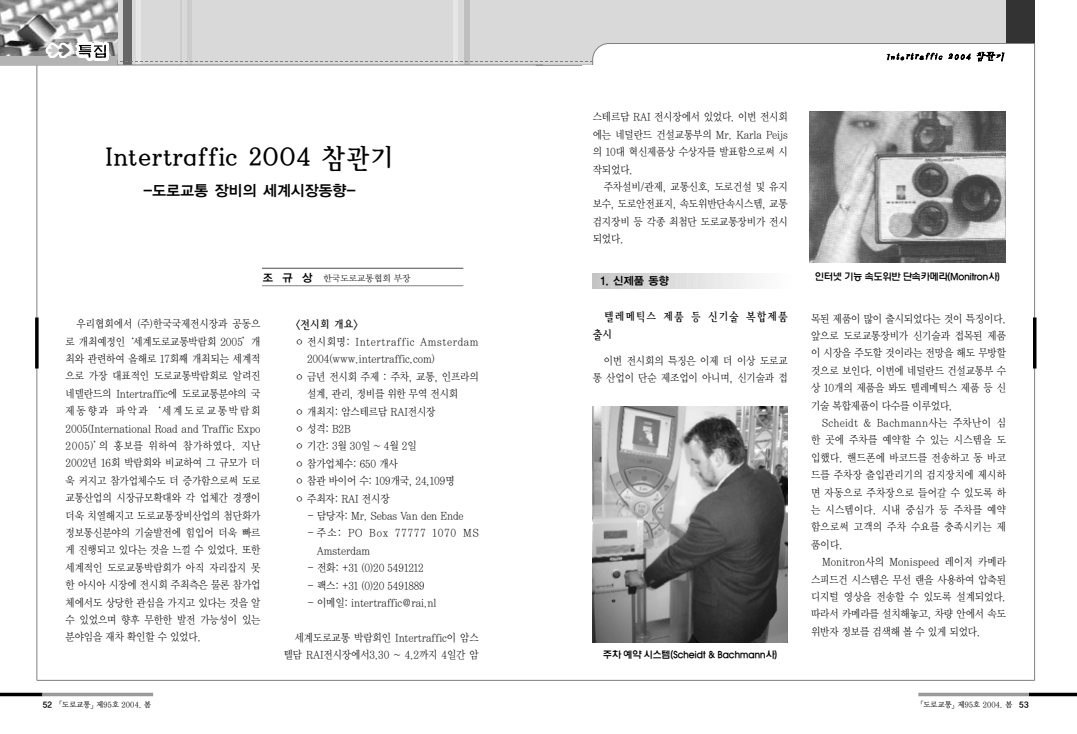
<style>
.page{position:relative;width:1077px;height:734px;background:#fff}
.page>*{position:absolute;margin:0;border:0;box-sizing:border-box;transform-origin:0 0}
.t1{font:27px "Y Mj O24";letter-spacing:-.055em;color:#000;scale:.95 1}
.t2{font:15px "YGO14";letter-spacing:-.07em;color:#000}
.t3{font:11.5px/17.4px "Y Mj O24";letter-spacing:.02em;color:#000;scale:.9 1}
.t4{font:11px/17.4px "Y Mj O12";letter-spacing:-.07em;color:#000;text-align:justify;scale:.9 1}
.t5{font:11px/17.4px "Y Mj O12";letter-spacing:.015em;color:#000;scale:.9 1}
.t6{font:11px "Y Mj O12";letter-spacing:-.005em;color:#000;scale:.9 1}
.t7{font:11px "YGO14";color:#000}
.t8{font:500 10px "HY Wul Nun";letter-spacing:-.065em;color:#000;scale:.95 1}
.t9{font:italic 10px "Blue L";color:#000;scale:1.1 1}
.t10{font:9px "Y Mj O12";letter-spacing:-.065em;color:#000}
.t11{font:8px "Y Mj O13";letter-spacing:-.065em;color:#000;scale:.95 1}
.s1{font-family:"YGO14";font-size:11px}
.s2{font-family:"YGO14"}
</style>
<div class="page">
<hr style="left:918px;top:693px;width:111px;height:3px;background:#999">
<hr style="left:1029px;top:693px;width:48px;height:3px;background:#000">
<hr style="left:0;top:693px;width:42px;height:3px;background:#000">
<hr style="left:42px;top:693px;width:111px;height:3px;background:#999">
<hr style="left:37px;top:680px;width:998px;height:1px;background:#808080">
<div style="left:536px;top:0;width:498px;height:65px;background:#d9d9d9"></div>
<hr style="left:536px;top:65px;width:499px;height:1px;background:#808080">
<div style="left:1006px;top:0;width:29px;height:65px;background:#333"></div>
<div style="left:593px;top:44px;width:459px;height:39px;background:#fff;border-radius:16px"></div>
<div style="left:592px;top:43px;width:460px;height:41px;border:1px solid #808080;border-radius:16px"></div>
<div style="left:583px;top:66px;width:488px;height:22px;background:#fff"></div>
<div style="left:1023px;top:44px;width:39px;height:51px;background:#fff"></div>
<div style="left:1035px;top:35px;width:35px;height:60px;background:#fff"></div>
<hr style="left:1034px;top:43px;width:1px;height:637px;background:#808080">
<hr style="left:1033px;top:318px;width:3px;height:50px;background:#000">
<div style="left:0;top:0;width:536px;height:65px;background:#d9d9d9"></div>
<div style="left:124px;top:0;width:8px;height:65px;background:#666"></div>
<hr style="left:137px;top:0;width:4px;height:65px;background:#e6e6e6">
<hr style="left:187px;top:0;width:4px;height:65px;background:#ccc">
<hr style="left:180px;top:0;width:2px;height:65px;background:#ccc">
<div style="left:464px;top:0;width:6px;height:65px;background:#bfbfbf"></div>
<hr style="left:453px;top:0;width:4px;height:65px;background:#e6e6e6">
<hr style="left:262px;top:286px;width:201px;height:1px;background:#808080">
<hr style="left:262px;top:268px;width:201px;height:1px;background:#4d4d4d">
<img style="left:0;top:0;width:117px;height:45px">
<hr style="left:0;top:65px;width:543px;height:1px;background:#808080">
<div style="left:0;top:57px;width:117px;height:8px;background:#b3b3b3"></div>
<img style="left:78px;top:41px;width:30px;height:4px">
<img style="left:80px;top:42px;width:30px;height:1px">
<img style="left:80px;top:43px;width:30px;height:1px">
<img style="left:80px;top:44px;width:30px;height:1px">
<hr style="left:37px;top:65px;width:1px;height:615px;background:#808080">
<svg style="left:35px;top:318px;width:4px;height:50px"></svg>
<svg style="left:592px;top:273px;width:164px;height:16px;background:#ddd"></svg>
<img style="left:592px;top:406px;width:196px;height:237px">
<img style="left:810px;top:111px;width:195px;height:152px">
<svg style="left:0;top:45px;width:592px;height:17px"></svg>
<h1 class="t1" style="left:104px;top:145px;width:308px">Intertraffic 2004 참관기</h1>
<h2 class="t2" style="left:143px;top:184px;width:215px">-도로교통 장비의 세계시장동향-</h2>
<p class="t4" style="left:592px;top:109px;width:219px">스테르담 RAI 전시장에서 있었다. 이번 전시회 에는 네덜란드 건설교통부의 Mr. Karla Peijs 의 10대 혁신제품상 수상자를 발표함으로써 시 작되었다.</p>
<p class="t4" style="left:592px;top:179px;width:219px;text-indent:11px">주차설비/관제, 교통신호, 도로건설 및 유지 보수, 도로안전표지, 속도위반단속시스템, 교통 검지장비 등 각종 최첨단 도로교통장비가 전시 되었다.</p>
<p class="t10" style="left:263px;top:274px;width:150px"><span class="s1">조 규 상</span> 한국도로교통협회 부장</p>
<p class="t7" style="left:600px;top:276px;width:71px">1. 신제품 동향</p>
<p class="t4" style="left:65px;top:316px;width:219px;text-indent:11px">우리협회에서 (주)한국국제전시장과 공동으 로 개최예정인‘세계도로교통박람회 2005’개 최와 관련하여 올해로 17회째 개최되는 세계적 으로 가장 대표적인 도로교통박람회로 알려진 네델란드의 Intertraffic에 도로교통분야의 국 제동향과 파악과‘세계도로교통박람회 2005(International Road and Traffic Expo 2005)’의 홍보를 위하여 참가하였다. 지난 2002년 16회 박람회와 비교하여 그 규모가 더 욱 커지고 참가업체수도 더 증가함으로써 도로 교통산업의 시장규모확대와 각 업체간 경쟁이 더욱 치열해지고 도로교통장비산업의 첨단화가 정보통신분야의 기술발전에 힘입어 더욱 빠르 게 진행되고 있다는 것을 느낄 수 있었다. 또한 세계적인 도로교통박람회가 아직 자리잡지 못 한 아시아 시장에 전시회 주최측은 물론 참가업 체에서도 상당한 관심을 가지고 있다는 것을 알 수 있었으며 향후 무한한 발전 가능성이 있는 분야임을 재차 확인할 수 있었다.</p>
<p class="t3" style="left:295px;top:316px;width:73px">&lt;전시회 개요&gt;</p>
<p class="t6" style="left:294px;top:337px;width:207px">ㅇ 전시회명: Intertraffic Amsterdam</p>
<p class="t4" style="left:307px;top:351px;width:144px">2004(www.intertraffic.com)</p>
<p class="t4" style="left:294px;top:368px;width:207px">ㅇ 금년 전시회 주제 : 주차, 교통, 인프라의</p>
<p class="t4" style="left:307px;top:386px;width:170px">설계, 관리, 정비를 위한 무역 전시회</p>
<p class="t4" style="left:294px;top:403px;width:159px">ㅇ 개최지: 암스테르담 RAI전시장</p>
<p class="t4" style="left:294px;top:421px;width:64px">ㅇ 성격: B2B</p>
<p class="t4" style="left:294px;top:438px;width:138px">ㅇ 기간: 3월 30일 ~ 4월 2일</p>
<p class="t4" style="left:294px;top:455px;width:117px">ㅇ 참가업체수: 650 개사</p>
<p class="t4" style="left:294px;top:473px;width:180px">ㅇ 참관 바이어 수: 109개국, 24,109명</p>
<p class="t4" style="left:294px;top:490px;width:108px">ㅇ 주최자: RAI 전시장</p>
<p class="t4" style="left:307px;top:508px;width:176px">- 담당자: Mr. Sebas Van den Ende</p>
<p class="t5" style="left:317px;top:525px;width:182px;text-indent:-10px">- 주소: PO Box 77777 1070 MS<br>Amsterdam</p>
<p class="t4" style="left:307px;top:560px;width:131px">- 전화: +31 (0)20 5491212</p>
<p class="t4" style="left:307px;top:577px;width:133px">- 팩스: +31 (0)20 5491889</p>
<p class="t4" style="left:307px;top:595px;width:146px">- 이메일: intertraffic@rai.nl</p>
<p class="t4" style="left:283px;top:629px;width:219px;text-align:right">세계도로교통 박람회인 Intertraffic이 암스 텔담 RAI전시장에서3.30 ~ 4.2까지 4일간 암</p>
<p class="t3" style="left:592px;top:309px;width:219px;text-indent:11px">텔레메틱스 제품 등 신기술 복합제품 출시</p>
<p class="t4" style="left:592px;top:353px;width:219px;text-align:right">이번 전시회의 특징은 이제 더 이상 도로교 통 산업이 단순 제조업이 아니며, 신기술과 접</p>
<p class="t8" style="left:603px;top:650px;width:186px">주차 예약 시스템(Scheidt &amp; Bachmann사)</p>
<p class="t9" style="left:885px;top:52px;width:113px">Intertraffic 2004 참관기</p>
<p class="t8" style="left:815px;top:273px;width:197px">인터넷 기능 속도위반 단속카메라(Monitron사)</p>
<p class="t4" style="left:811px;top:310px;width:219px">목된 제품이 많이 출시되었다는 것이 특징이다. 앞으로 도로교통장비가 신기술과 접목된 제품 이 시장을 주도할 것이라는 전망을 해도 무방할 것으로 보인다. 이번에 네덜란드 건설교통부 수 상 10개의 제품을 봐도 텔레메틱스 제품 등 신 기술 복합제품이 다수를 이루었다.</p>
<p class="t4" style="left:811px;top:415px;width:219px;text-indent:11px">Scheidt &amp; Bachmann사는 주차난이 심 한 곳에 주차를 예약할 수 있는 시스템을 도 입했다. 핸드폰에 바코드를 전송하고 동 바코 드를 주차장 출입관리기의 검지장치에 제시하 면 자동으로 주차장으로 들어갈 수 있도록 하 는 시스템이다. 시내 중심가 등 주차를 예약 함으로써 고객의 주차 수요를 충족시키는 제 품이다.</p>
<p class="t4" style="left:811px;top:554px;width:219px;text-indent:11px">Monitron사의 Monispeed 레이저 카메라 스피드건 시스템은 무선 랜을 사용하여 압축된 디지털 영상을 전송할 수 있도록 설계되었다. 따라서 카메라를 설치해놓고, 차량 안에서 속도 위반자 정보를 검색해 볼 수 있게 되었다.</p>
<p class="t11" style="left:43px;top:701px;width:116px"><span class="s2">52</span> 「도로교통」제95호 2004. 봄</p>
<p class="t11" style="left:916px;top:701px;width:120px">「도로교통」제95호 2004. 봄 <span class="s2">53</span></p>
</div>
